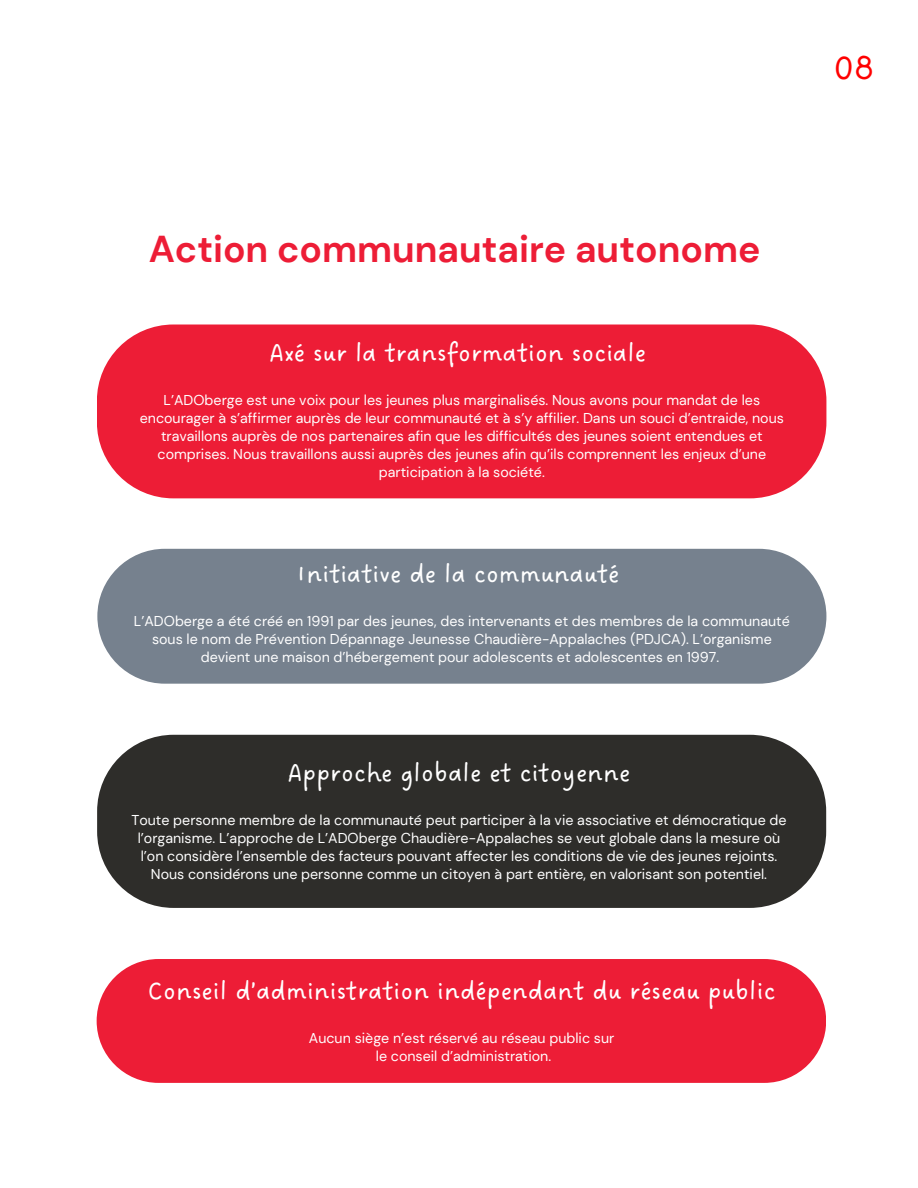
<style>
.page{position:relative;width:918px;height:1188px;background:#fff}
.page>*{position:absolute;margin:0;border:0;box-sizing:border-box;transform-origin:0 0}
.t1{font:700 37.35px "DM Sans";color:#ed1d36}
.t2{font:37.35px "DO Sans Regular";color:#f00}
.t3{font:27px "DO Sans Regular";color:#fff}
.t4{font:14.25px/18px "DM Sans";color:#fff;text-align:center}
</style>
<div class="page">
<div style="left:97px;top:549px;width:729px;height:135px;background:#76818e;border-radius:67px"></div>
<div style="left:97px;top:325px;width:729px;height:173px;background:#ed1d36;border-radius:77px"></div>
<div style="left:97px;top:959px;width:729px;height:123px;background:#ed1d36;border-radius:62px"></div>
<div style="left:97px;top:735px;width:729px;height:173px;background:#2e2d2a;border-radius:76px"></div>
<p class="t2" style="left:833px;top:46px;width:43px">08</p>
<p class="t1" style="left:149px;top:225px;width:613px">Action communautaire autonome</p>
<p class="t3" style="left:270px;top:337px;width:378px">Axé sur la transformation sociale</p>
<p class="t4" style="left:140px;top:391px;width:646px">L’ADOberge est une voix pour les jeunes plus marginalisés. Nous avons pour mandat de les encourager à s’affirmer auprès de leur communauté et à s’y affilier. Dans un souci d’entraide, nous travaillons auprès de nos partenaires afin que les difficultés des jeunes soient entendues et comprises. Nous travaillons aussi auprès des jeunes afin qu’ils comprennent les enjeux d’une participation à la société.</p>
<p class="t3" style="left:296px;top:558px;width:325px">Initiative de la communauté</p>
<p class="t4" style="left:134px;top:612px;width:657px">L’ADOberge a été créé en 1991 par des jeunes, des intervenants et des membres de la communauté sous le nom de Prévention Dépannage Jeunesse Chaudière-Appalaches (PDJCA). L’organisme devient une maison d’hébergement pour adolescents et adolescentes en 1997.</p>
<p class="t3" style="left:288px;top:757px;width:344px">Approche globale et citoyenne</p>
<p class="t4" style="left:131px;top:811px;width:657px">Toute personne membre de la communauté peut participer à la vie associative et démocratique de l’organisme. L’approche de L’ADOberge Chaudière-Appalaches se veut globale dans la mesure où l’on considère l’ensemble des facteurs pouvant affecter les conditions de vie des jeunes rejoints.<br>Nous considérons une personne comme un citoyen à part entière, en valorisant son potentiel.</p>
<p class="t3" style="left:148px;top:975px;width:630px">Conseil d’administration indépendant du réseau public</p>
<p class="t4" style="left:309px;top:1029px;width:307px">Aucun siège n’est réservé au réseau public sur</p>
<p class="t4" style="left:376px;top:1047px;width:177px">le conseil d’administration.</p>
</div>
